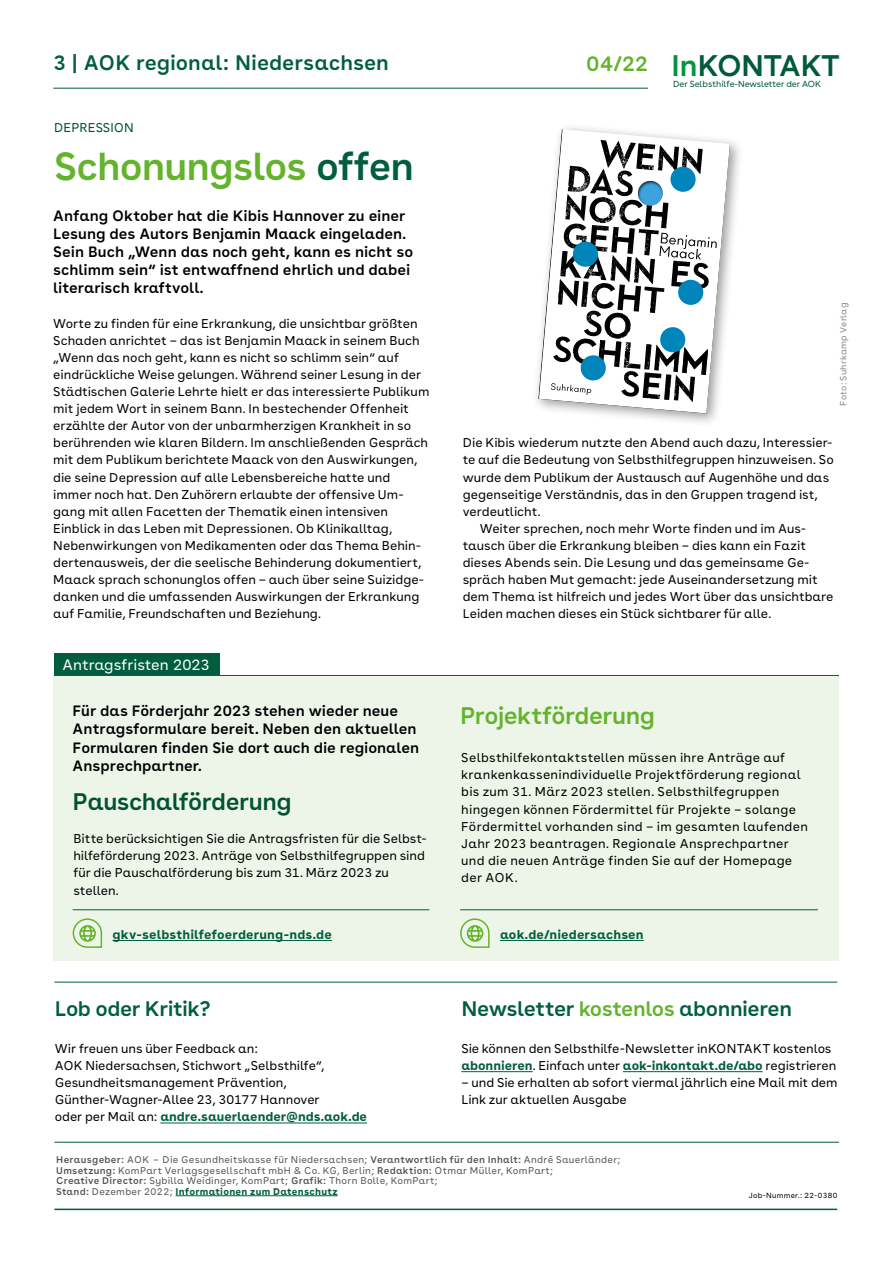
<style>
.page{position:relative;width:893px;height:1263px;background:#fff}
.page>*{position:absolute;margin:0;border:0;box-sizing:border-box;transform-origin:0 0}
.H2_Head_A_25-30pt{font:600 39px "AOK Buenos Aires Text";letter-spacing:-.025em;color:#64b32c}
.t1{font:600 29.85px "AOK Buenos Aires";color:#005a3f}
.H2_-Head_B_18-24pt{font:600 24px "AOK Buenos Aires Text";letter-spacing:-.02em;color:#005232}
.H2_-Head_B_18-24pt-2{font:600 24px "AOK Buenos Aires Text";letter-spacing:-.02em;color:#64b32c}
.H2_-_Head_C_14pt{font:600 21px "AOK Buenos Aires Text";letter-spacing:-.02em;color:#005e3f}
.H2_-_Head_C_14pt-2{font:600 21px "AOK Buenos Aires Text";color:#005e3f}
.t2{font:600 21px "AOK Buenos Aires Text";color:#64b32c}
.P_-_Vorspann_10pt{font:600 15px/18px "AOK Buenos Aires Text";color:#000}
.H1_-_Rubrik_auf_Dunkel{font:15px "AOK Buenos Aires Text";color:#fff}
.P_copy_Flatter{font:12.75px/17.1px "AOK Buenos Aires Text";color:#000}
.P_copy_FLATTER_NUR_oE{font:12.75px/17.1px "AOK Buenos Aires Text";letter-spacing:-.005em;color:#000}
.P_copy_Flatter-2{font:12.75px/17.1px "AOK Buenos Aires Text";letter-spacing:.02em;color:#000}
.P_03_Web_grün_bold{font:700 12.75px "AOK Buenos Aires Text";letter-spacing:.01em;color:#005e3f}
.t3{font:12.75px "AOK Buenos Aires Text";letter-spacing:.01em;color:#005232}
.P_Impressum{font:9.75px/10.5px "AOK Buenos Aires Text";letter-spacing:.025em;color:#565656}
.t4{font:9px "AOK Buenos Aires Text";letter-spacing:.025em;color:#828b91}
.t5{font:8.85px "AOK Buenos Aires";color:#005a3f}
.t6{font:7.5px "AOK Buenos Aires Text";letter-spacing:.045em;color:#000}
.s1{color:#005e3f}
.s2{color:#00963f}
.s3{font-weight:700;color:#005e3f}
.s4{color:#64b32c}
.s5{font-weight:600}
</style>
<div class="page">
<hr style="left:53px;top:88px;width:595px;height:1px;background:#005e3f">
<hr style="left:54px;top:1142px;width:785px;height:1px;background:#005e3f">
<hr style="left:54px;top:1208px;width:783px;height:2px;background:#005e3f">
<hr style="left:176px;top:1195px;width:162px;height:1px;background:#005e3f">
<hr style="left:461px;top:1071px;width:72px;height:1px;background:#005e3f">
<hr style="left:623px;top:1071px;width:140px;height:1px;background:#005e3f">
<hr style="left:160px;top:1123px;width:207px;height:1px;background:#005e3f">
<div style="left:531px;top:122px;width:213px;height:306px;background:#000;opacity:.4"></div>
<svg style="left:538px;top:129px;width:192px;height:285px"></svg>
<div style="left:53px;top:675px;width:786px;height:285px;background:#edf5e9"></div>
<hr style="left:54px;top:675px;width:785px;height:1px;background:#005e3f">
<div style="left:54px;top:654px;width:166px;height:21px;background:#005e3f"></div>
<hr style="left:54px;top:982px;width:783px;height:1px;background:#005e3f">
<hr style="left:113px;top:940px;width:219px;height:1px;background:#005e3f">
<svg style="left:73px;top:918px;width:29px;height:30px"></svg>
<hr style="left:500px;top:940px;width:144px;height:1px;background:#005e3f">
<svg style="left:460px;top:918px;width:30px;height:30px"></svg>
<hr style="left:73px;top:909px;width:356px;height:1px;background:#005e3f">
<hr style="left:460px;top:909px;width:358px;height:1px;background:#005e3f">
<h3 class="H2_-_Head_C_14pt-2" style="left:53px;top:45px;width:337px">3 | AOK regional: Niedersachsen</h3>
<h3 class="t2" style="left:586px;top:46px;width:63px">04/22</h3>
<h1 class="t3" style="left:54px;top:117px;width:81px">DEPRESSION</h1>
<h2 class="H2_Head_A_25-30pt" style="left:54px;top:133px;width:362px">Schonungslos <span class="s1">offen</span></h2>
<p class="P_-_Vorspann_10pt" style="left:53px;top:205px;width:361px">Anfang Oktober hat die Kibis Hannover zu einer Lesung des Autors Benjamin Maack eingeladen.<br>Sein Buch „Wenn das noch geht, kann es nicht so schlimm sein“ ist entwaffnend ehrlich und dabei literarisch kraftvoll.</p>
<h2 class="t1" style="left:672px;top:41px;width:169px"><span class="s2">In</span>KONTAKT</h2>
<p class="t5" style="left:673px;top:77px;width:149px">Der Selbsthilfe-Newsletter der AOK</p>
<p class="P_copy_Flatter" style="left:53px;top:313px;width:378px">Worte zu finden für eine Erkrankung, die unsichtbar größten Schaden anrichtet – das ist Benjamin Maack in seinem Buch „Wenn das noch geht, kann es nicht so schlimm sein“ auf eindrückliche Weise gelungen. Während seiner Lesung in der Städtischen Galerie Lehrte hielt er das interessierte Publikum mit jedem Wort in seinem Bann. In bestechender Offenheit erzählte der Autor von der unbarmherzigen Krankheit in so berührenden wie klaren Bildern. Im anschließenden Gespräch mit dem Publikum berichtete Maack von den Auswirkungen, die seine Depression auf alle Lebensbereiche hatte und immer noch hat. Den Zuhörern erlaubte der offensive Um&shy;gang mit allen Facetten der Thematik einen intensiven Einblick in das Leben mit Depressionen. Ob Klinikalltag, Nebenwirkungen von Medikamenten oder das Thema Behin&shy;dertenausweis, der die seelische Behinderung dokumentiert, Maack sprach schonunglos offen – auch über seine Suizidge&shy;danken und die umfassenden Auswirkungen der Erkrankung auf Familie, Freundschaften und Beziehung.</p>
<h1 class="H1_-_Rubrik_auf_Dunkel" style="left:63px;top:652px;width:149px">Antragsfristen 2023</h1>
<p class="P_-_Vorspann_10pt" style="left:73px;top:701px;width:348px">Für das Förderjahr 2023 stehen wieder neue Antragsformulare bereit. Neben den aktuellen Formularen finden Sie dort auch die regionalen Ansprechpartner.</p>
<h2 class="H2_-Head_B_18-24pt" style="left:73px;top:781px;width:221px">Pauschalförderung</h2>
<p class="P_copy_Flatter" style="left:73px;top:829px;width:355px">Bitte berücksichtigen Sie die Antragsfristen für die Selbst&shy;hilfeförderung 2023. Anträge von Selbsthilfegruppen sind für die Pauschalförderung bis zum 31. März 2023 zu stellen.</p>
<p class="t4" style="left:836px;top:406px;width:104px;rotate:-90deg">Foto: Suhrkamp Verlag</p>
<p class="P_copy_Flatter" style="left:463px;top:433px;width:372px">Die Kibis wiederum nutzte den Abend auch dazu, Interessier&shy;te auf die Bedeutung von Selbsthilfegruppen hinzuweisen. So wurde dem Publikum der Austausch auf Augenhöhe und das gegenseitige Verständnis, das in den Gruppen tragend ist, verdeutlicht.</p>
<p class="P_copy_Flatter" style="left:463px;top:519px;width:372px;text-indent:17px">Weiter sprechen, noch mehr Worte finden und im Aus&shy;tausch über die Erkrankung bleiben – dies kann ein Fazit dieses Abends sein. Die Lesung und das gemeinsame Ge&shy;spräch haben Mut gemacht: jede Auseinandersetzung mit dem Thema ist hilfreich und jedes Wort über das unsichtbare Leiden machen dieses ein Stück sichtbarer für alle.</p>
<h2 class="H2_-Head_B_18-24pt-2" style="left:460px;top:696px;width:197px">Projektförderung</h2>
<p class="P_copy_Flatter-2" style="left:461px;top:748px;width:348px">Selbsthilfekontaktstellen müssen ihre Anträge auf krankenkassenindividuelle Projektförderung regional bis zum 31. März 2023 stellen. Selbsthilfegruppen hingegen können Fördermittel für Projekte – solange Fördermittel vorhanden sind – im gesamten laufenden Jahr 2023 beantragen. Regionale Ansprechpartner und die neuen Anträge finden Sie auf der Homepage der AOK.</p>
<p class="P_03_Web_grün_bold" style="left:113px;top:923px;width:221px">gkv-selbsthilfefoerderung-nds.de</p>
<p class="P_03_Web_grün_bold" style="left:500px;top:923px;width:145px">aok.de/niedersachsen</p>
<h2 class="H2_-_Head_C_14pt" style="left:55px;top:991px;width:157px">Lob oder Kritik?</h2>
<p class="P_copy_FLATTER_NUR_oE" style="left:55px;top:1039px;width:314px">Wir freuen uns über Feedback an:<br>AOK Niedersachsen, Stichwort „Selbsthilfe“, Gesundheitsmanagement Prävention, Günther-Wagner-Allee 23, 30177 Hannover<br>oder per Mail an: <span class="s3">andre.sauerlaender@nds.aok.de</span></p>
<h2 class="H2_-_Head_C_14pt" style="left:461px;top:991px;width:332px">Newsletter <span class="s4">kostenlos</span> abonnieren</h2>
<p class="P_copy_FLATTER_NUR_oE" style="left:461px;top:1039px;width:377px">Sie können den Selbsthilfe-Newsletter inKONTAKT kostenlos <span class="s3">abonnieren</span>. Einfach unter <span class="s3">aok-inkontakt.de/abo</span> registrieren</p>
<p class="P_copy_FLATTER_NUR_oE" style="left:461px;top:1073px;width:378px">– und Sie erhalten ab sofort viermal jährlich eine Mail mit dem<br>Link zur aktuellen Ausgabe</p>
<p class="P_Impressum" style="left:56px;top:1153px;width:566px"><span class="s5">Herausgeber:</span> AOK – Die Gesundheitskasse für Niedersachsen; <span class="s5">Verantwortlich für den Inhalt:</span> André Sauerländer; <span class="s5">Umsetzung:</span> KomPart Verlagsgesellschaft mbH &amp; Co. KG, Berlin; <span class="s5">Redaktion:</span> Otmar Müller, KomPart;<br><span class="s5">Creative Director:</span> Sybilla Weidinger, KomPart; <span class="s5">Grafik:</span> Thorn Bolle, KomPart;<br><span class="s5">Stand:</span> Dezember 2022; <span class="s3">Informationen zum Datenschutz</span></p>
<p class="t6" style="left:749px;top:1189px;width:90px">Job-Nummer.: 22-0380</p>
</div>
